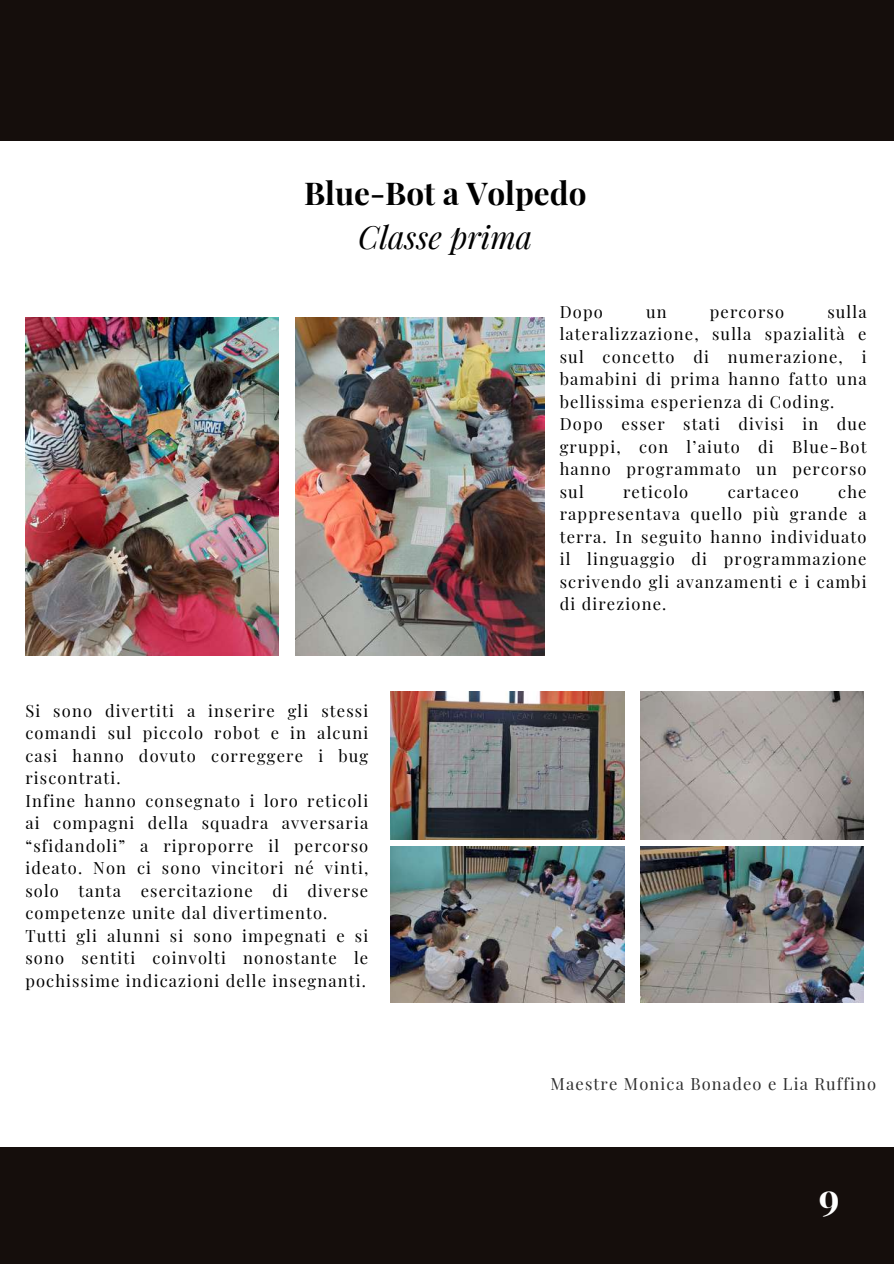
<style>
.page{position:relative;width:894px;height:1264px;background:#fff}
.page>*{position:absolute;margin:0;border:0;box-sizing:border-box;transform-origin:0 0}
.t1{font:700 37.5px "Playfair Display";color:#fff}
.t2{font:700 31.5px "Playfair Display";color:#000}
.t3{font:italic 31.5px "Playfair Display";color:#000}
.t4{font:16.5px/22.5px "Playfair Display";letter-spacing:.07em;color:#000}
.t5{font:16.5px "Playfair Display";letter-spacing:.07em;color:#2e2e2e}
</style>
<div class="page">
<div style="left:0;top:1147px;width:893px;height:116px;background:#150e0c"></div>
<div style="left:0;top:0;width:893px;height:140px;background:#150e0c"></div>
<img style="left:25px;top:318px;width:253px;height:337px">
<img style="left:295px;top:318px;width:249px;height:337px">
<img style="left:390px;top:846px;width:234px;height:156px">
<img style="left:390px;top:691px;width:234px;height:148px">
<img style="left:640px;top:691px;width:223px;height:148px">
<img style="left:640px;top:846px;width:223px;height:156px">
<h2 class="t2" style="left:304px;top:171px;width:284px">Blue-Bot a Volpedo</h2>
<h2 class="t3" style="left:358px;top:215px;width:176px">Classe prima</h2>
<p class="t4" style="left:25px;top:698px;width:344px">Si sono divertiti a inserire gli stessi comandi sul piccolo robot e in alcuni casi hanno dovuto correggere i bug riscontrati.<br>Infine hanno consegnato i loro reticoli ai compagni della squadra avversaria “sfidandoli” a riproporre il percorso ideato. Non ci sono vincitori né vinti, solo tanta esercitazione di diverse competenze unite dal divertimento.<br>Tutti gli alunni si sono impegnati e si sono sentiti coinvolti nonostante le pochissime indicazioni delle insegnanti.</p>
<p class="t4" style="left:559px;top:299px;width:308px;text-indent:267px">sulla lateralizzazione, sulla spazialità e sul concetto di numerazione, i bamabini di prima hanno fatto una bellissima esperienza di Coding.<br>Dopo esser stati divisi in due gruppi, con l’aiuto di Blue-Bot hanno programmato un percorso sul</p>
<p class="t4" style="left:559px;top:299px;width:45px">Dopo</p>
<p class="t4" style="left:646px;top:299px;width:22px">un</p>
<p class="t4" style="left:709px;top:299px;width:76px">percorso</p>
<p class="t4" style="left:623px;top:479px;width:67px">reticolo</p>
<p class="t4" style="left:727px;top:479px;width:73px">cartaceo</p>
<p class="t4" style="left:559px;top:479px;width:308px;text-align:justify;text-indent:278px">che rappresentava quello più grande a terra. In seguito hanno individuato il linguaggio di programmazione scrivendo gli avanzamenti e i cambi di direzione.</p>
<p class="t5" style="left:550px;top:1071px;width:327px">Maestre Monica Bonadeo e Lia Ruffino</p>
<h1 class="t1" style="left:818px;top:1170px;width:22px">9</h1>
</div>
